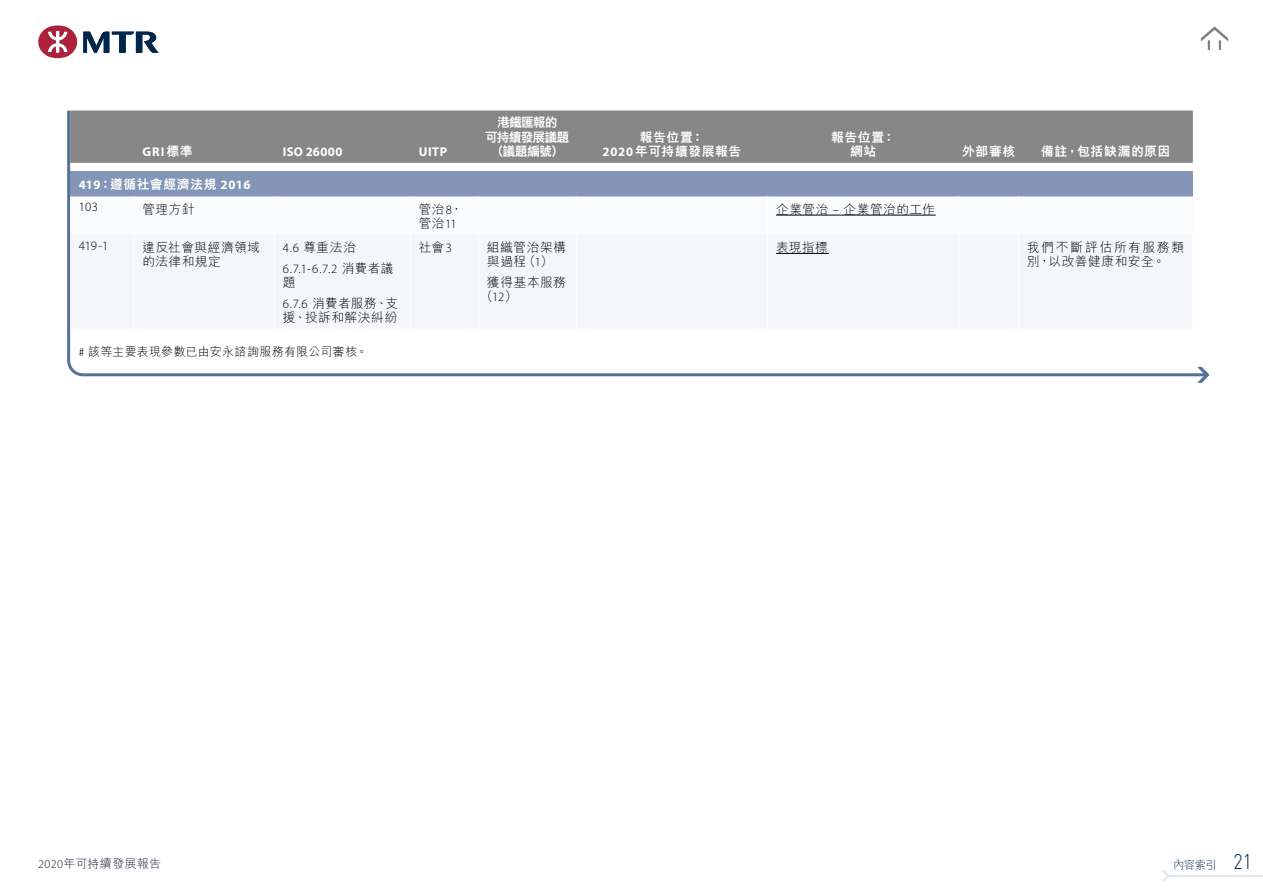
<style>
.page{position:relative;width:1263px;height:893px;background:#fff}
.page>*{position:absolute;margin:0;border:0;box-sizing:border-box;transform-origin:0 0}
.Table_Text_8_5_9_5{font:300 12.75px/14.2px "M Hei HK";letter-spacing:.04em;color:#000}
.Table_Title_8_5_9_5{font:800 12.75px/14.2px "M Hei HK";letter-spacing:.045em;color:#fff;text-align:center}
.Table_Text_8_5_9_5-2{font:300 12.75px/14.2px "Myriad Pro";letter-spacing:.005em;color:#000}
.Table_Text_8_5_9_5-3{font:300 12.75px/14.2px "M Hei HK";letter-spacing:.11em;color:#000}
.Table_Title_8_5_9_5-2{font:800 12.75px/14.2px "M Hei HK";letter-spacing:-.07em;color:#fff;text-align:center}
.Table_Title_8_5_9_5-3{font:700 12.75px "Myriad Pro";letter-spacing:.03em;color:#fff}
.Note{font:300 12px "M Hei HK";letter-spacing:.025em;color:#000}
.t1{font:300 12px "M Hei HK";letter-spacing:.02em;color:#1a203a}
.t2{font:300 11.25px "M Hei HK";color:#00254b}
.s1{font-family:"M Hei HK";font-weight:800}
.s2{font-family:"Myriad Pro";font-weight:700}
.s3{font-family:"Myriad Pro"}
.s4{font-family:"M Hei HK"}
.s5{font-family:"DIN";font-size:21px}
</style>
<div class="page">
<svg style="left:1197px;top:378px;width:10px;height:5px"></svg>
<svg style="left:67px;top:110px;width:1142px;height:268px"></svg>
<div style="left:70px;top:111px;width:1123px;height:52px;background:#878787"></div>
<div style="left:70px;top:171px;width:1123px;height:25px;background:#8496b7"></div>
<svg style="left:70px;top:196px;width:1123px;height:39px"></svg>
<div style="left:70px;top:235px;width:1123px;height:94px;background:#f4f6fa"></div>
<hr style="left:134px;top:196px;width:1px;height:39px;background:#fff">
<hr style="left:274px;top:196px;width:1px;height:39px;background:#fff">
<hr style="left:410px;top:196px;width:1px;height:39px;background:#fff">
<hr style="left:478px;top:196px;width:1px;height:39px;background:#fff">
<hr style="left:576px;top:196px;width:1px;height:39px;background:#fff">
<hr style="left:767px;top:196px;width:1px;height:39px;background:#fff">
<hr style="left:958px;top:196px;width:1px;height:39px;background:#fff">
<hr style="left:1018px;top:196px;width:1px;height:39px;background:#fff">
<hr style="left:134px;top:235px;width:1px;height:94px;background:#fff">
<hr style="left:274px;top:235px;width:1px;height:94px;background:#fff">
<hr style="left:410px;top:235px;width:1px;height:94px;background:#fff">
<hr style="left:478px;top:235px;width:1px;height:94px;background:#fff">
<hr style="left:576px;top:235px;width:1px;height:94px;background:#fff">
<hr style="left:767px;top:235px;width:1px;height:94px;background:#fff">
<hr style="left:958px;top:235px;width:1px;height:94px;background:#fff">
<hr style="left:1018px;top:235px;width:1px;height:94px;background:#fff">
<hr style="left:776px;top:215px;width:160px;height:1px;background:#000">
<hr style="left:776px;top:253px;width:53px;height:1px;background:#000">
<svg style="left:38px;top:26px;width:39px;height:32px"></svg>
<svg style="left:83px;top:32px;width:76px;height:21px"></svg>
<svg style="left:1200px;top:26px;width:29px;height:16px"></svg>
<svg style="left:1207px;top:40px;width:4px;height:10px"></svg>
<svg style="left:1218px;top:40px;width:4px;height:10px"></svg>
<svg style="left:1162px;top:870px;width:8px;height:11px"></svg>
<hr style="left:1169px;top:875px;width:94px;height:1px;background:#e4e7f0">
<p class="Table_Title_8_5_9_5-3" style="left:142px;top:143px;width:52px">GRI<span class="s1">標準</span></p>
<p class="Table_Title_8_5_9_5-3" style="left:283px;top:143px;width:61px">ISO 26000</p>
<p class="Table_Title_8_5_9_5-3" style="left:419px;top:143px;width:30px">UITP</p>
<p class="Table_Title_8_5_9_5-2" style="left:485px;top:115px;width:86px">港鐵匯報的<br>可持續發展議題（議題編號）</p>
<p class="Table_Title_8_5_9_5" style="left:602px;top:130px;width:140px">報告位置：<br><span class="s2">2020</span>年可持續發展報告</p>
<p class="Table_Title_8_5_9_5" style="left:831px;top:130px;width:66px">報告位置：網站</p>
<p class="Table_Title_8_5_9_5" style="left:962px;top:144px;width:55px">外部審核</p>
<p class="Table_Title_8_5_9_5" style="left:1041px;top:144px;width:130px">備註，包括缺漏的原因</p>
<p class="Table_Title_8_5_9_5" style="left:79px;top:177px;width:173px"><span class="s2">419</span>：遵循社會經濟法規 <span class="s2">2016</span></p>
<p class="Table_Text_8_5_9_5-2" style="left:79px;top:200px;width:21px">103</p>
<p class="Table_Text_8_5_9_5" style="left:142px;top:202px;width:54px">管理方針</p>
<p class="Table_Text_8_5_9_5" style="left:419px;top:202px;width:46px">管治<span class="s3">8</span>，管治<span class="s3">11</span></p>
<p class="Table_Text_8_5_9_5" style="left:776px;top:202px;width:160px">企業管治 <span class="s3">–</span> 企業管治的工作</p>
<p class="Table_Text_8_5_9_5-2" style="left:79px;top:239px;width:31px">419-1</p>
<p class="Table_Text_8_5_9_5" style="left:142px;top:240px;width:119px">違反社會與經濟領域的法律和規定</p>
<p class="Table_Text_8_5_9_5" style="left:283px;top:240px;width:75px"><span class="s3">4.6</span> 尊重法治</p>
<p class="Table_Text_8_5_9_5" style="left:419px;top:240px;width:35px">社會<span class="s3">3</span></p>
<p class="Table_Text_8_5_9_5" style="left:487px;top:240px;width:81px">組織管治架構與過程（<span class="s3">1</span>）</p>
<p class="Table_Text_8_5_9_5" style="left:480px;top:275px;width:87px;text-indent:6px">獲得基本服務（<span class="s3">12</span>）</p>
<p class="Table_Text_8_5_9_5" style="left:776px;top:240px;width:53px">表現指標</p>
<p class="Table_Text_8_5_9_5-3" style="left:1027px;top:240px;width:159px">我們不斷評估所有服務類別，以改善健康和安全。</p>
<p class="Table_Text_8_5_9_5-2" style="left:283px;top:262px;width:112px">6.7.1-6.7.2 <span class="s4">消費者議題</span></p>
<p class="Table_Text_8_5_9_5" style="left:283px;top:296px;width:117px"><span class="s3">6.7.6</span> 消費者服務、支援、投訴和解決糾紛</p>
<p class="Note" style="left:79px;top:346px;width:291px"><span class="s3">#</span> 該等主要表現參數已由安永諮詢服務有限公司審核。</p>
<p class="t1" style="left:38px;top:858px;width:124px"><span class="s3">2020</span>年可持續發展報告</p>
<p class="t2" style="left:1173px;top:859px;width:80px">內容索引 <span class="s5">21</span></p>
</div>
